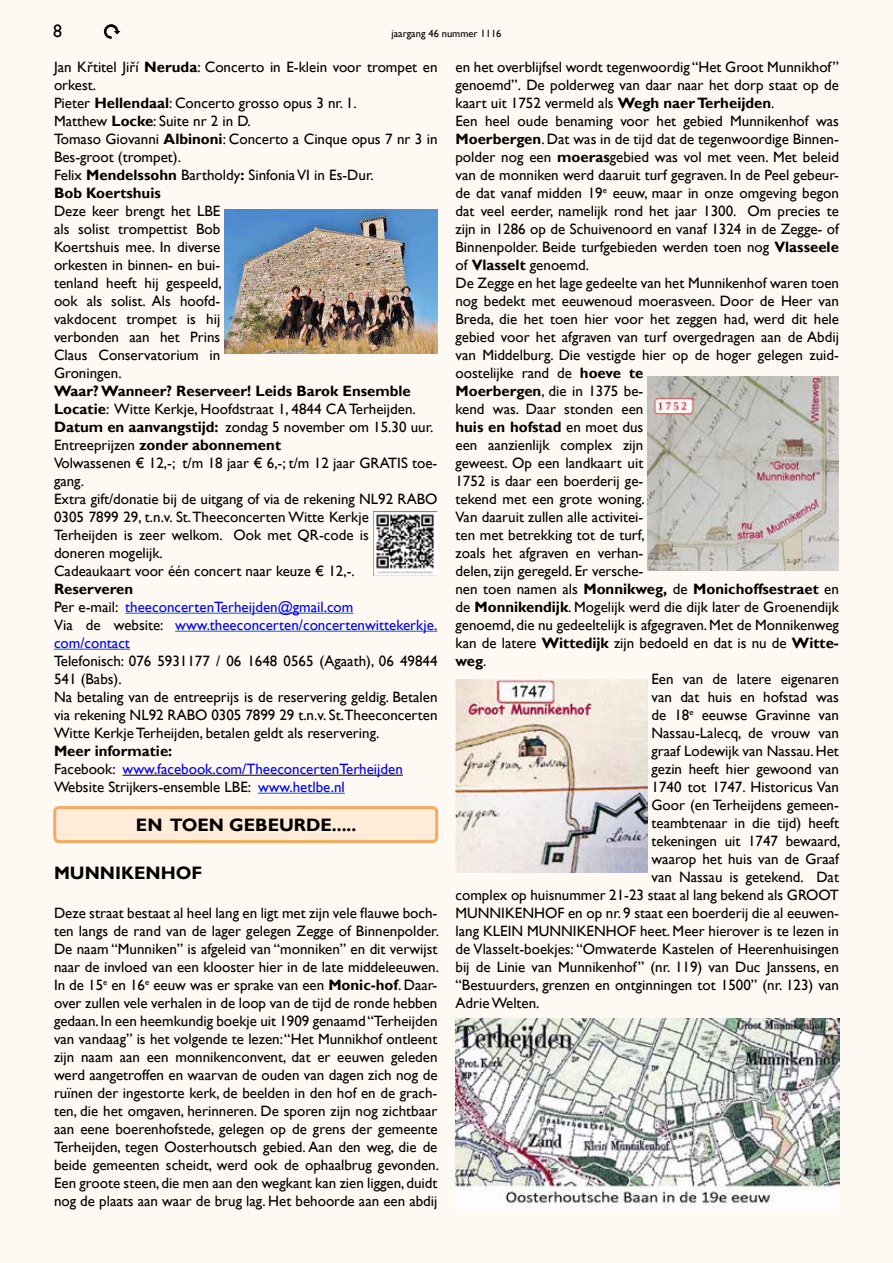
<style>
.page{position:relative;width:893px;height:1263px;background:#fff8f2}
.page>*{position:absolute;margin:0;border:0;box-sizing:border-box;transform-origin:0 0}
.t1{font:700 18px "Gill Sans";color:#000}
.t2{font:18px "Gill Sans";color:#000}
.t3{font:15px/18px "Gill Sans";color:#000}
.t4{font:15px/18px "Gill Sans";color:#00f}
.t5{font:700 15px "Gill Sans";color:#000}
.t6{font:10.5px "Gill Sans";color:#000}
.s1{font-weight:700}
.s2{font-weight:700;color:#000}
.s3{color:#000}
.s4{font-weight:400}
</style>
<div class="page">
<svg style="left:104px;top:25px;width:15px;height:13px"></svg>
<hr style="left:125px;top:613px;width:228px;height:1px;background:#0563c1">
<hr style="left:175px;top:631px;width:262px;height:1px;background:#0563c1">
<hr style="left:54px;top:649px;width:76px;height:1px;background:#0563c1">
<hr style="left:123px;top:775px;width:280px;height:1px;background:#000">
<hr style="left:258px;top:793px;width:87px;height:1px;background:#0563c1">
<img style="left:225px;top:209px;width:212px;height:144px">
<img style="left:373px;top:511px;width:64px;height:64px">
<div style="left:55px;top:807px;width:382px;height:34px;background:#feebd8;border-radius:4px"></div>
<div style="left:53px;top:806px;width:385px;height:37px;border:3px solid #f6ab62;border-radius:4px"></div>
<img style="left:648px;top:377px;width:191px;height:193px">
<img style="left:456px;top:679px;width:191px;height:193px">
<img style="left:456px;top:1018px;width:383px;height:191px">
<p class="t2" style="left:53px;top:20px;width:10px">8</p>
<p class="t6" style="left:391px;top:28px;width:112px">jaargang 46 nummer 1116</p>
<p class="t3" style="left:54px;top:58px;width:385px">Jan Křtitel Jiří <span class="s1">Neruda</span>: Concerto in E-klein voor trompet en orkest.<br>Pieter <span class="s1">Hellendaal</span>: Concerto grosso opus 3 nr. 1.<br>Matthew <span class="s1">Locke</span>: Suite nr 2 in D.<br>Tomaso Giovanni <span class="s1">Albinoni</span>: Concerto a Cinque opus 7 nr 3 in Bes-groot (trompet).<br>Felix <span class="s1">Mendelssohn</span> Bartholdy<span class="s1">:</span> Sinfonia VI in Es-Dur.<br><span class="s1">Bob Koertshuis</span></p>
<p class="t3" style="left:54px;top:202px;width:169px;text-align:justify">Deze keer brengt het LBE als solist trompettist Bob Koertshuis mee. In diverse orkesten in binnen- en bui&shy;tenland heeft hij gespeeld, ook als solist. Als hoofd&shy;vakdocent trompet is hij verbonden aan het Prins Claus Conservatorium in Groningen.</p>
<p class="t3" style="left:54px;top:382px;width:385px"><span class="s1">Waar? Wanneer? Reserveer! Leids Barok Ensemble Locatie</span>: Witte Kerkje, Hoofdstraat 1, 4844 CA Terheijden.<br><span class="s1">Datum en aanvangstijd:</span> zondag 5 november om 15.30 uur.<br>Entreeprijzen <span class="s1">zonder abonnement<br></span>Volwassenen € 12,-; t/m 18 jaar € 6,-; t/m 12 jaar GRATIS toe&shy;gang.<br>Extra gift/donatie bij de uitgang of via de rekening NL92 RABO 0305 7899 29, t.n.v. St. Theeconcerten Witte Kerkje<br>Terheijden is zeer welkom. Ook met QR-code is<br>doneren mogelijk.<br>Cadeaukaart voor één concert naar keuze € 12,-.</p>
<p class="t4" style="left:54px;top:580px;width:385px"><span class="s2">Reserveren<br></span><span class="s3">Per e-mail:</span> theeconcertenTerheijden@gmail.com<br><span class="s3">Via de website:</span> www.theeconcerten/concertenwittekerkje. com/contact</p>
<p class="t3" style="left:54px;top:652px;width:385px">Telefonisch: 076 5931177 / 06 1648 0565 (Agaath), 06 49844<br>541 (Babs).<br>Na betaling van de entreeprijs is de reservering geldig. Betalen via rekening NL92 RABO 0305 7899 29 t.n.v. St.Theeconcerten Witte Kerkje Terheijden, betalen geldt als reservering.</p>
<p class="t4" style="left:54px;top:742px;width:350px"><span class="s2">Meer informatie:<br></span><span class="s3">Facebook:</span> www.facebook.com/TheeconcertenTerheijden<br><span class="s3">Website Strijkers-ensemble LBE:</span> www.hetlbe.nl</p>
<p class="t3" style="left:455px;top:58px;width:385px">en het overblijfsel wordt tegenwoordig “Het Groot Munnikhof”</p>
<p class="t3" style="left:455px;top:76px;width:385px">genoemd”. De polderweg van daar naar het dorp staat op de</p>
<p class="t3" style="left:455px;top:94px;width:321px">kaart uit 1752 vermeld als <span class="s1">Wegh naer Terheijden</span>.</p>
<p class="t3" style="left:455px;top:112px;width:385px">Een heel oude benaming voor het gebied Munnikenhof was</p>
<p class="t3" style="left:455px;top:130px;width:385px"><span class="s1">Moerbergen</span>. Dat was in de tijd dat de tegenwoordige Binnen-</p>
<p class="t3" style="left:455px;top:148px;width:385px">polder nog een <span class="s1">moeras</span>gebied was vol met veen. Met beleid</p>
<p class="t3" style="left:455px;top:166px;width:385px">van de monniken werd daaruit turf gegraven. In de Peel gebeur-</p>
<p class="t3" style="left:455px;top:184px;width:385px">de dat vanaf midden 19<sup>e</sup> eeuw, maar in onze omgeving begon</p>
<p class="t3" style="left:455px;top:202px;width:385px">dat veel eerder, namelijk rond het jaar 1300. Om precies te</p>
<p class="t3" style="left:455px;top:220px;width:385px">zijn in 1286 op de Schuivenoord en vanaf 1324 in de Zegge- of</p>
<p class="t3" style="left:455px;top:238px;width:385px">Binnenpolder. Beide turfgebieden werden toen nog <span class="s1">Vlasseele</span></p>
<p class="t3" style="left:455px;top:256px;width:135px">of <span class="s1">Vlasselt</span> genoemd.</p>
<p class="t3" style="left:455px;top:274px;width:385px">De Zegge en het lage gedeelte van het Munnikenhof waren toen</p>
<p class="t3" style="left:455px;top:292px;width:385px">nog bedekt met eeuwenoud moerasveen. Door de Heer van</p>
<p class="t3" style="left:455px;top:310px;width:385px">Breda, die het toen hier voor het zeggen had, werd dit hele</p>
<p class="t3" style="left:455px;top:328px;width:385px">gebied voor het afgraven van turf overgedragen aan de Abdij</p>
<p class="t3" style="left:455px;top:346px;width:385px">van Middelburg. Die vestigde hier op de hoger gelegen zuid-</p>
<p class="t3" style="left:455px;top:364px;width:189px">oostelijke rand de <span class="s1">hoeve te</span></p>
<p class="t3" style="left:455px;top:382px;width:189px"><span class="s1">Moerbergen</span>, die in 1375 be-</p>
<p class="t3" style="left:455px;top:400px;width:189px">kend was. Daar stonden een</p>
<p class="t5" style="left:455px;top:418px;width:189px">huis en hofstad <span class="s4">en moet dus</span></p>
<p class="t3" style="left:455px;top:436px;width:189px">een aanzienlijk complex zijn</p>
<p class="t3" style="left:455px;top:454px;width:189px">geweest. Op een landkaart uit</p>
<p class="t3" style="left:455px;top:472px;width:189px">1752 is daar een boerderij ge-</p>
<p class="t3" style="left:455px;top:490px;width:191px">tekend met een grote woning.</p>
<p class="t3" style="left:455px;top:508px;width:189px">Van daaruit zullen alle activitei-</p>
<p class="t3" style="left:455px;top:526px;width:191px">ten met betrekking tot de turf,</p>
<p class="t3" style="left:455px;top:544px;width:189px">zoals het afgraven en verhan-</p>
<p class="t3" style="left:455px;top:562px;width:189px">delen, zijn geregeld. Er versche-</p>
<p class="t5" style="left:455px;top:580px;width:385px"><span class="s4">nen toen namen als</span> Monnikweg, <span class="s4">de</span> Monichoffsestraet <span class="s4">en</span></p>
<p class="t3" style="left:455px;top:598px;width:385px">de <span class="s1">Monnikendijk</span>. Mogelijk werd die dijk later de Groenendijk</p>
<p class="t3" style="left:455px;top:616px;width:385px">genoemd, die nu gedeeltelijk is afgegraven. Met de Monnikenweg</p>
<p class="t3" style="left:455px;top:634px;width:385px">kan de latere <span class="s1">Wittedijk</span> zijn bedoeld en dat is nu de <span class="s1">Witte-</span></p>
<p class="t5" style="left:455px;top:652px;width:33px">weg<span class="s4">.</span></p>
<p class="t3" style="left:651px;top:670px;width:189px">Een van de latere eigenaren</p>
<p class="t3" style="left:651px;top:688px;width:189px">van dat huis en hofstad was</p>
<p class="t3" style="left:651px;top:706px;width:189px">de 18<sup>e</sup> eeuwse Gravinne van</p>
<p class="t3" style="left:651px;top:724px;width:189px">Nassau-Lalecq, de vrouw van</p>
<p class="t3" style="left:651px;top:742px;width:189px">graaf Lodewijk van Nassau. Het</p>
<p class="t3" style="left:651px;top:760px;width:189px">gezin heeft hier gewoond van</p>
<p class="t3" style="left:651px;top:778px;width:189px">1740 tot 1747. Historicus Van</p>
<p class="t3" style="left:651px;top:796px;width:189px">Goor (en Terheijdens gemeen-</p>
<p class="t3" style="left:651px;top:814px;width:189px">teambtenaar in die tijd) heeft</p>
<p class="t3" style="left:651px;top:832px;width:190px">tekeningen uit 1747 bewaard,</p>
<p class="t3" style="left:651px;top:850px;width:189px">waarop het huis van de Graaf</p>
<p class="t3" style="left:651px;top:868px;width:189px">van Nassau is getekend. Dat</p>
<p class="t3" style="left:455px;top:886px;width:385px">complex op huisnummer 21-23 staat al lang bekend als GROOT</p>
<p class="t3" style="left:455px;top:904px;width:385px">MUNNIKENHOF en op nr. 9 staat een boerderij die al eeuwen-</p>
<p class="t3" style="left:455px;top:922px;width:385px">lang KLEIN MUNNIKENHOF heet. Meer hierover is te lezen in</p>
<p class="t3" style="left:455px;top:940px;width:385px">de Vlasselt-boekjes: “Omwaterde Kastelen of Heerenhuisingen</p>
<p class="t3" style="left:455px;top:958px;width:385px">bij de Linie van Munnikenhof” (nr. 119) van Duc Janssens, en</p>
<p class="t3" style="left:455px;top:976px;width:385px">“Bestuurders, grenzen en ontginningen tot 1500” (nr. 123) van</p>
<p class="t3" style="left:455px;top:994px;width:86px">Adrie Welten.</p>
<p class="t1" style="left:136px;top:814px;width:222px">EN TOEN GEBEURDE.....</p>
<p class="t1" style="left:54px;top:861px;width:150px">MUNNIKENHOF</p>
<p class="t3" style="left:54px;top:904px;width:386px;text-align:justify">Deze straat bestaat al heel lang en ligt met zijn vele flauwe boch&shy;ten langs de rand van de lager gelegen Zegge of Binnenpolder.<br>De naam “Munniken” is afgeleid van “monniken” en dit verwijst naar de invloed van een klooster hier in de late middeleeuwen.<br>In de 15<sup>e</sup> en 16<sup>e</sup> eeuw was er sprake van een <span class="s1">Monic-hof</span>. Daar&shy;over zullen vele verhalen in de loop van de tijd de ronde hebben gedaan. In een heemkundig boekje uit 1909 genaamd “Terheijden van vandaag” is het volgende te lezen: “Het Munnikhof ontleent zijn naam aan een monnikenconvent, dat er eeuwen geleden werd aangetroffen en waarvan de ouden van dagen zich nog de ruïnen der ingestorte kerk, de beelden in den hof en de grach&shy;ten, die het omgaven, herinneren. De sporen zijn nog zichtbaar aan eene boerenhofstede, gelegen op de grens der gemeente Terheijden, tegen Oosterhoutsch gebied. Aan den weg, die de beide gemeenten scheidt, werd ook de ophaalbrug gevonden.<br>Een groote steen, die men aan den wegkant kan zien liggen, duidt nog de plaats aan waar de brug lag. Het behoorde aan een abdij</p>
</div>
